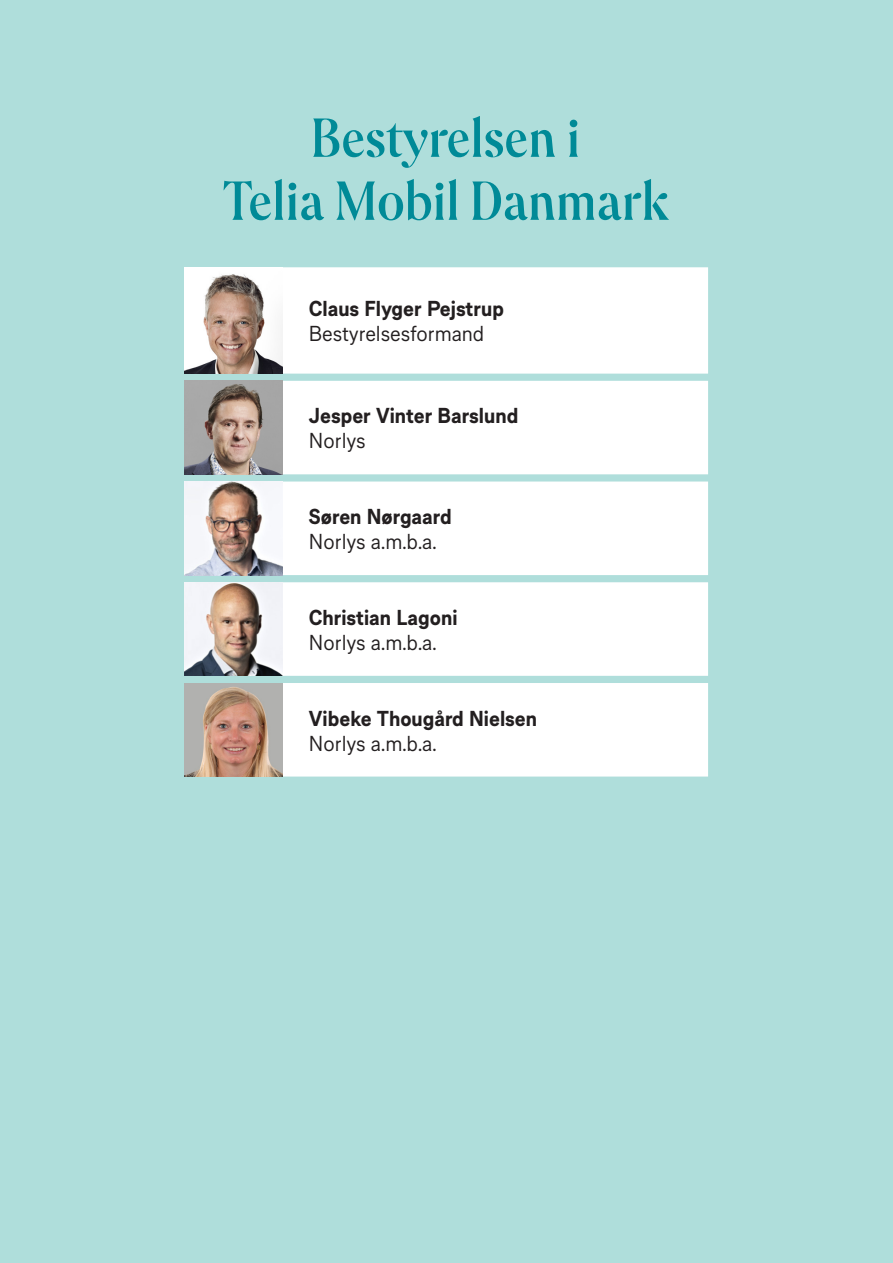
<style>
.page{position:relative;width:893px;height:1263px;background:#afdedb}
.page>*{position:absolute;margin:0;border:0;box-sizing:border-box;transform-origin:0 0}
.t1{font:700 52.5px "NORLYS Headline";color:#008a97}
.t2{font:700 20.7px "NORLYS Text";color:#231f20}
.t3{font:20.7px "NORLYS Text";color:#231f20}
</style>
<div class="page">
<svg style="left:185px;top:267px;width:523px;height:509px;background:#f9fcfc"></svg>
<img style="left:185px;top:267px;width:98px;height:107px">
<img style="left:185px;top:381px;width:98px;height:93px">
<img style="left:185px;top:481px;width:98px;height:94px">
<img style="left:185px;top:582px;width:98px;height:94px">
<img style="left:185px;top:683px;width:98px;height:93px">
<p class="t1" style="left:311px;top:103px;width:271px">Bestyrelsen i</p>
<p class="t1" style="left:222px;top:166px;width:448px">Telia Mobil Danmark</p>
<p class="t2" style="left:309px;top:294px;width:197px">Claus Flyger Pejstrup</p>
<p class="t3" style="left:309px;top:319px;width:177px">Bestyrelsesformand</p>
<p class="t2" style="left:309px;top:401px;width:211px">Jesper Vinter Barslund</p>
<p class="t3" style="left:309px;top:426px;width:58px">Norlys</p>
<p class="t2" style="left:309px;top:502px;width:144px">Søren Nørgaard</p>
<p class="t3" style="left:309px;top:527px;width:129px">Norlys a.m.b.a.</p>
<p class="t2" style="left:309px;top:603px;width:150px">Christian Lagoni</p>
<p class="t3" style="left:309px;top:628px;width:129px">Norlys a.m.b.a.</p>
<p class="t2" style="left:309px;top:703px;width:230px">Vibeke Thougård Nielsen</p>
<p class="t3" style="left:309px;top:729px;width:129px">Norlys a.m.b.a.</p>
</div>
